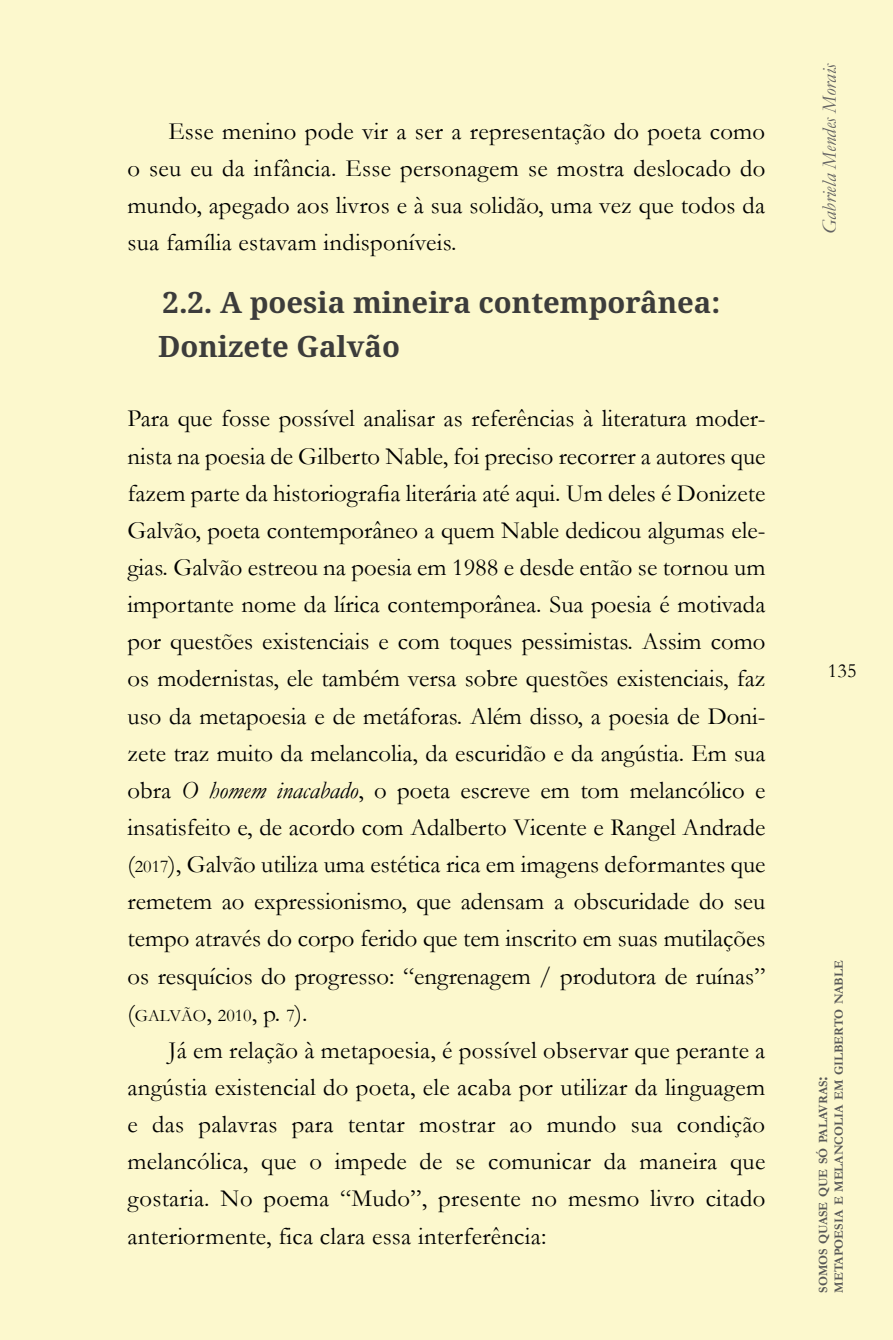
<style>
.page{position:relative;width:893px;height:1340px;background:#fff}
.page>*{position:absolute;margin:0;border:0;box-sizing:border-box;transform-origin:0 0}
.t1{font:700 29.25px/43.9px "Noto Serif";color:#3c3c3b}
.t2{font:24.75px/37.1px "Garamond";letter-spacing:.01em;color:#000;text-align:justify}
.t3{font:italic 20.25px "Garamond";color:#646363}
.t4{font:20.25px "Garamond";color:#000}
.t5{font:700 12.6px/15.8px "Garamond";color:#575756}
.s1{font-style:italic}
.s2{font-size:18px}
.s3{font-size:17.32px}
.s4{font-style:inherit}
</style>
<div class="page">
<div style="left:0;top:0;width:893px;height:1339px;background:#fcf8cd"></div>
<p class="t2" style="left:128px;top:112px;width:639px;text-indent:41px">Esse menino pode vir a ser a representação do poeta como o seu eu da infância. Esse personagem se mostra deslocado do mundo, apegado aos livros e à sua solidão, uma vez que todos da sua família estavam indisponíveis.</p>
<p class="t1" style="left:158px;top:282px;width:564px">2.2. A poesia mineira contemporânea:<br>Donizete Galvão</p>
<p class="t2" style="left:128px;top:399px;width:639px">Para que fosse possível analisar as referências à literatura moder&shy;nista na poesia de Gilberto Nable, foi preciso recorrer a autores que fazem parte da historiografia literária até aqui. Um deles é Donizete Galvão, poeta contemporâneo a quem Nable dedicou algumas ele&shy;gias. Galvão estreou na poesia em 1988 e desde então se tornou um importante nome da lírica contemporânea. Sua poesia é motivada por questões existenciais e com toques pessimistas. Assim como os modernistas, ele também versa sobre questões existenciais, faz uso da metapoesia e de metáforas. Além disso, a poesia de Doni&shy;zete traz muito da melancolia, da escuridão e da angústia. Em sua obra <span class="s1">O homem inacabado</span>, o poeta escreve em tom melancólico e insatisfeito e, de acordo com Adalberto Vicente e Rangel Andrade (<span class="s2">2017</span>), Galvão utiliza uma estética rica em imagens deformantes que remetem ao expressionismo, que adensam a obscuridade do seu tempo através do corpo ferido que tem inscrito em suas mutilações os resquícios do progresso: “engrenagem / produtora de ruínas” (<span class="s3">GALVÃO</span><span class="s4">,</span> <span class="s2">2010</span>, p. <span class="s2">7</span>).</p>
<p class="t2" style="left:128px;top:1030px;width:639px;text-indent:41px">Já em relação à metapoesia, é possível observar que perante a angústia existencial do poeta, ele acaba por utilizar da linguagem e das palavras para tentar mostrar ao mundo sua condição melancólica, que o impede de se comunicar da maneira que gostaria. No poema “Mudo”, presente no mesmo livro citado anteriormente, fica clara essa interferência:</p>
<p class="t3" style="left:816px;top:234px;width:173px;rotate:-90deg">Gabriela Mendes Morais</p>
<p class="t4" style="left:828px;top:656px;width:30px">135</p>
<p class="t5" style="left:815px;top:1292px;width:334px;rotate:-90deg">somos quase que só palavras<span class="s2">:<br></span>metapoesia e melancolia em gilberto nable</p>
</div>
